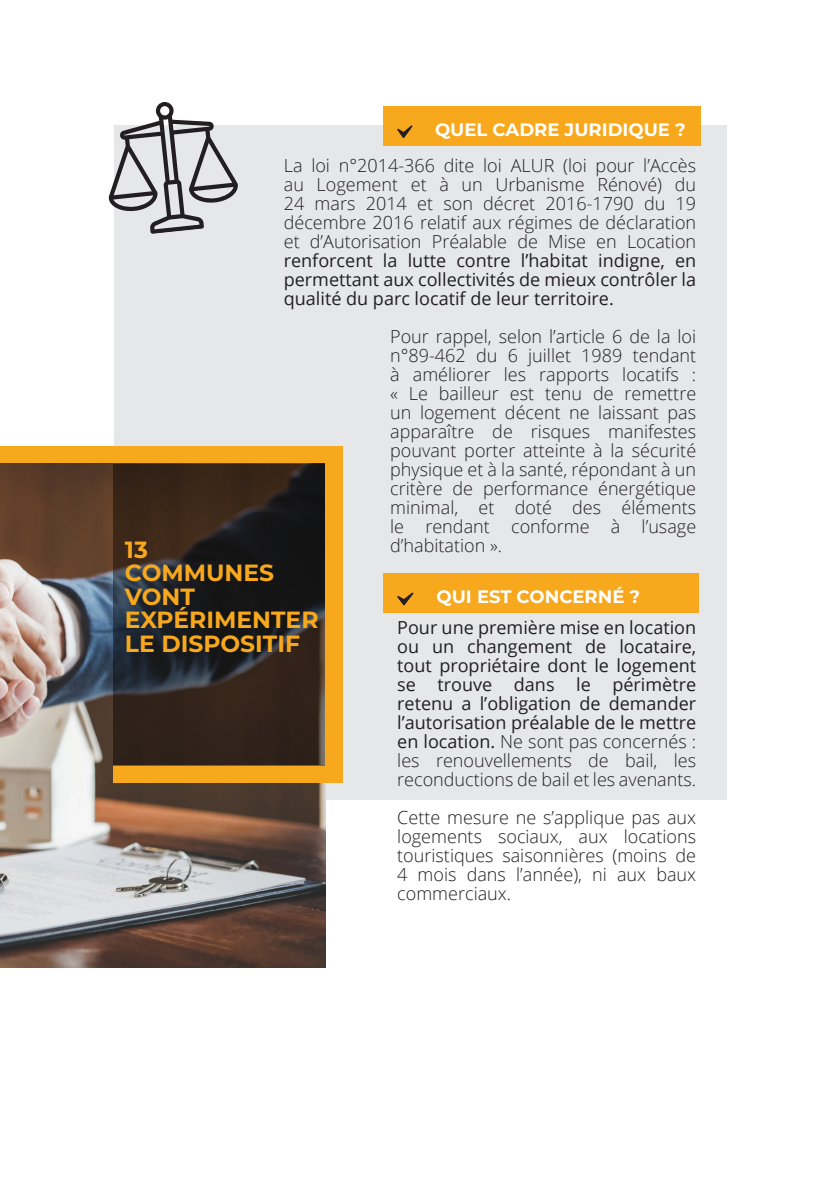
<style>
.page{position:relative;width:840px;height:1191px;background:#fff}
.page>*{position:absolute;margin:0;border:0;box-sizing:border-box;transform-origin:0 0}
.t1{font:700 23.4px/23.4px "Montserrat";color:#f7a81c}
.t2{font:300 18px/19px "Open Sans";color:#231f20;text-align:justify}
.t3{font:18px/19px "Open Sans";color:#231f20;text-align:justify}
.t4{font:700 18px "Montserrat";color:#fff}
.s1{font-weight:300}
</style>
<div class="page">
<div style="left:113px;top:125px;width:613px;height:674px;background:#e6e7e9"></div>
<img style="left:0;top:463px;width:325px;height:505px">
<svg style="left:108px;top:102px;width:130px;height:132px"></svg>
<div style="left:0;top:446px;width:342px;height:17px;background:#f7a81c"></div>
<div style="left:325px;top:455px;width:17px;height:327px;background:#f7a81c"></div>
<div style="left:113px;top:765px;width:229px;height:17px;background:#f7a81c"></div>
<svg style="left:113px;top:464px;width:212px;height:301px;background:#29221f"></svg>
<div style="left:382px;top:573px;width:316px;height:39px;background:#f7a81c"></div>
<div style="left:382px;top:106px;width:318px;height:40px;background:#f7a81c"></div>
<svg style="left:397px;top:125px;width:15px;height:13px"></svg>
<svg style="left:397px;top:592px;width:16px;height:13px"></svg>
<p class="t4" style="left:435px;top:117px;width:252px">QUEL CADRE JURIDIQUE ?</p>
<p class="t2" style="left:283px;top:156px;width:413px">La loi n°2014-366 dite loi ALUR (loi pour l’Accès au Logement et à un Urbanisme Rénové) du 24 mars 2014 et son décret 2016-1790 du 19 décembre 2016 relatif aux régimes de déclaration et d’Autorisation Préalable de Mise en Location</p>
<p class="t3" style="left:283px;top:251px;width:413px">renforcent la lutte contre l’habitat indigne, en permettant aux collectivités de mieux contrôler la qualité du parc locatif de leur territoire.</p>
<p class="t2" style="left:390px;top:327px;width:307px">Pour rappel, selon l’article 6 de la loi n°89-462 du 6 juillet 1989 tendant à améliorer les rapports locatifs : « Le bailleur est tenu de remettre un logement décent ne laissant pas apparaître de risques manifestes pouvant porter atteinte à la sécurité physique et à la santé, répondant à un critère de performance énergétique minimal, et doté des éléments le rendant conforme à l’usage d’habitation ».</p>
<p class="t4" style="left:436px;top:584px;width:205px">QUI EST CONCERNÉ ?</p>
<p class="t3" style="left:397px;top:617px;width:300px">Pour une première mise en location ou un changement de locataire, tout propriétaire dont le logement se trouve dans le périmètre retenu a l’obligation de demander l’autorisation préalable de le mettre en location. <span class="s1">Ne sont pas concernés : les renouvellements de bail, les reconductions de bail et les avenants.</span></p>
<p class="t2" style="left:397px;top:807px;width:300px">Cette mesure ne s’applique pas aux logements sociaux, aux locations touristiques saisonnières (moins de 4 mois dans l’année), ni aux baux commerciaux.</p>
<p class="t1" style="left:125px;top:537px;width:195px">13<br>COMMUNES<br>VONT<br>EXPÉRIMENTER<br>LE DISPOSITIF</p>
</div>
